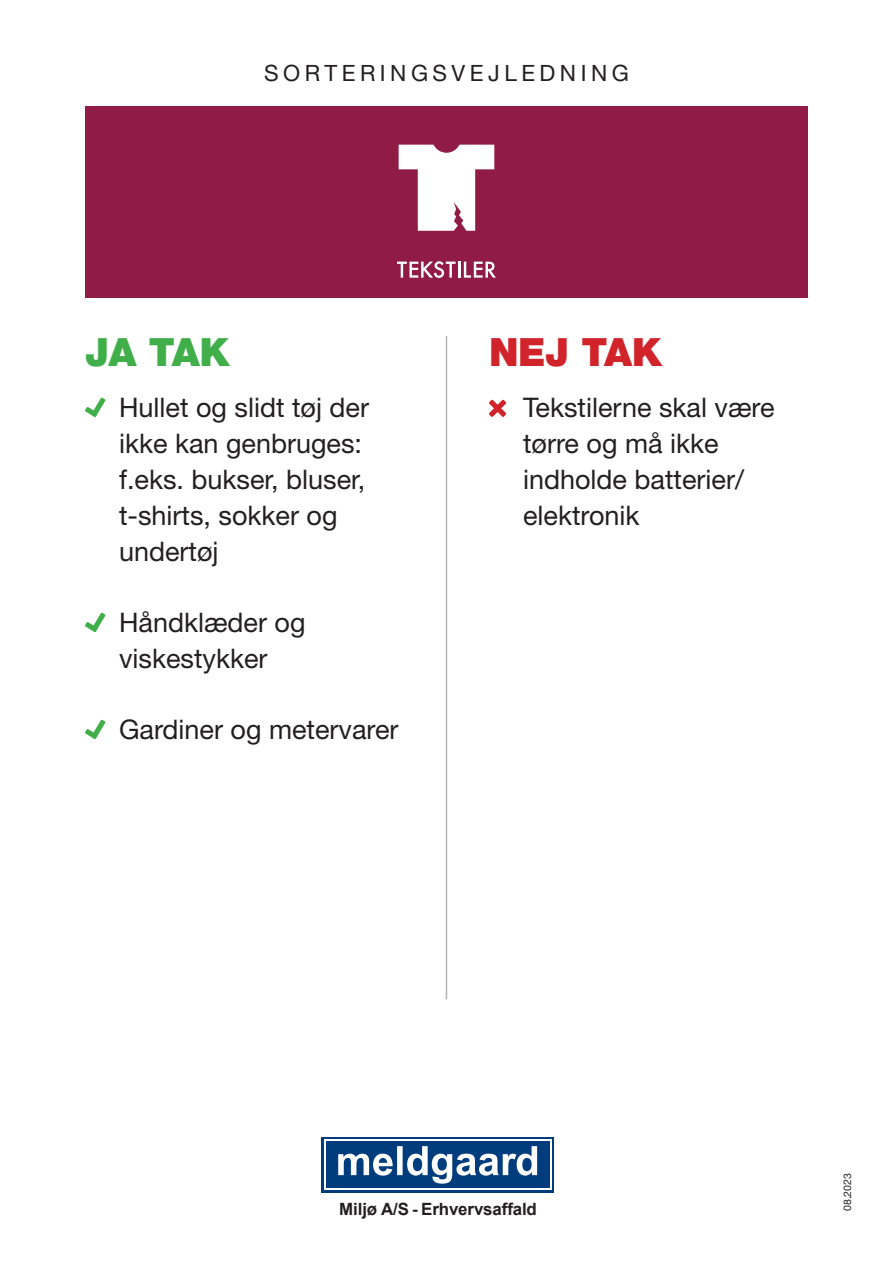
<style>
.page{position:relative;width:893px;height:1263px;background:#fff}
.page>*{position:absolute;margin:0;border:0;box-sizing:border-box;transform-origin:0 0}
.t1{font:900 39px "Helvetica Neue";letter-spacing:-.01em;color:#d1232a}
.t2{font:900 39px "Helvetica Neue";color:#40ae49}
.t3{font:27px/36px "Helvetica Neue";color:#231f20}
.t4{font:22.5px "Helvetica Neue";letter-spacing:.2em;color:#231f20}
.t5{font:700 16.95px "Arial";letter-spacing:-.005em;color:#231f20}
.t6{font:10.5px "Helvetica Neue";color:#231f20}
</style>
<div class="page">
<div style="left:85px;top:106px;width:723px;height:192px;background:#901c45"></div>
<svg style="left:397px;top:261px;width:59px;height:17px"></svg>
<hr style="left:458px;top:262px;width:3px;height:16px;background:#fff">
<svg style="left:464px;top:262px;width:32px;height:16px"></svg>
<svg style="left:399px;top:145px;width:95px;height:86px"></svg>
<svg style="left:85px;top:397px;width:21px;height:20px"></svg>
<svg style="left:85px;top:612px;width:21px;height:20px"></svg>
<svg style="left:85px;top:719px;width:21px;height:20px"></svg>
<svg style="left:489px;top:400px;width:17px;height:17px"></svg>
<hr style="left:446px;top:336px;width:1px;height:663px;background:#b3b3b3">
<div style="left:322px;top:1137px;width:232px;height:55px;background:#013d7d"></div>
<svg style="left:324px;top:1139px;width:228px;height:51px"></svg>
<div style="left:326px;top:1142px;width:223px;height:46px;background:#013d7d"></div>
<svg style="left:338px;top:1146px;width:199px;height:37px"></svg>
<p class="t4" style="left:264px;top:60px;width:366px">SORTERINGSVEJLEDNING</p>
<p class="t2" style="left:85px;top:329px;width:146px">JA TAK</p>
<p class="t3" style="left:119px;top:389px;width:252px">Hullet og slidt tøj der ikke kan genbruges: f.eks. bukser, bluser, t-shirts, sokker og undertøj</p>
<p class="t3" style="left:119px;top:604px;width:188px">Håndklæder og viskestykker</p>
<p class="t3" style="left:119px;top:711px;width:281px">Gardiner og metervarer</p>
<p class="t1" style="left:489px;top:329px;width:175px">NEJ TAK</p>
<p class="t3" style="left:523px;top:389px;width:253px">Tekstilerne skal være tørre og må ikke indholde batterier/ elektronik</p>
<p class="t5" style="left:339px;top:1197px;width:199px">Miljø A/S - Erhvervsaffald</p>
<p class="t6" style="left:841px;top:1211px;width:39px;rotate:-90deg">08.2023</p>
</div>
